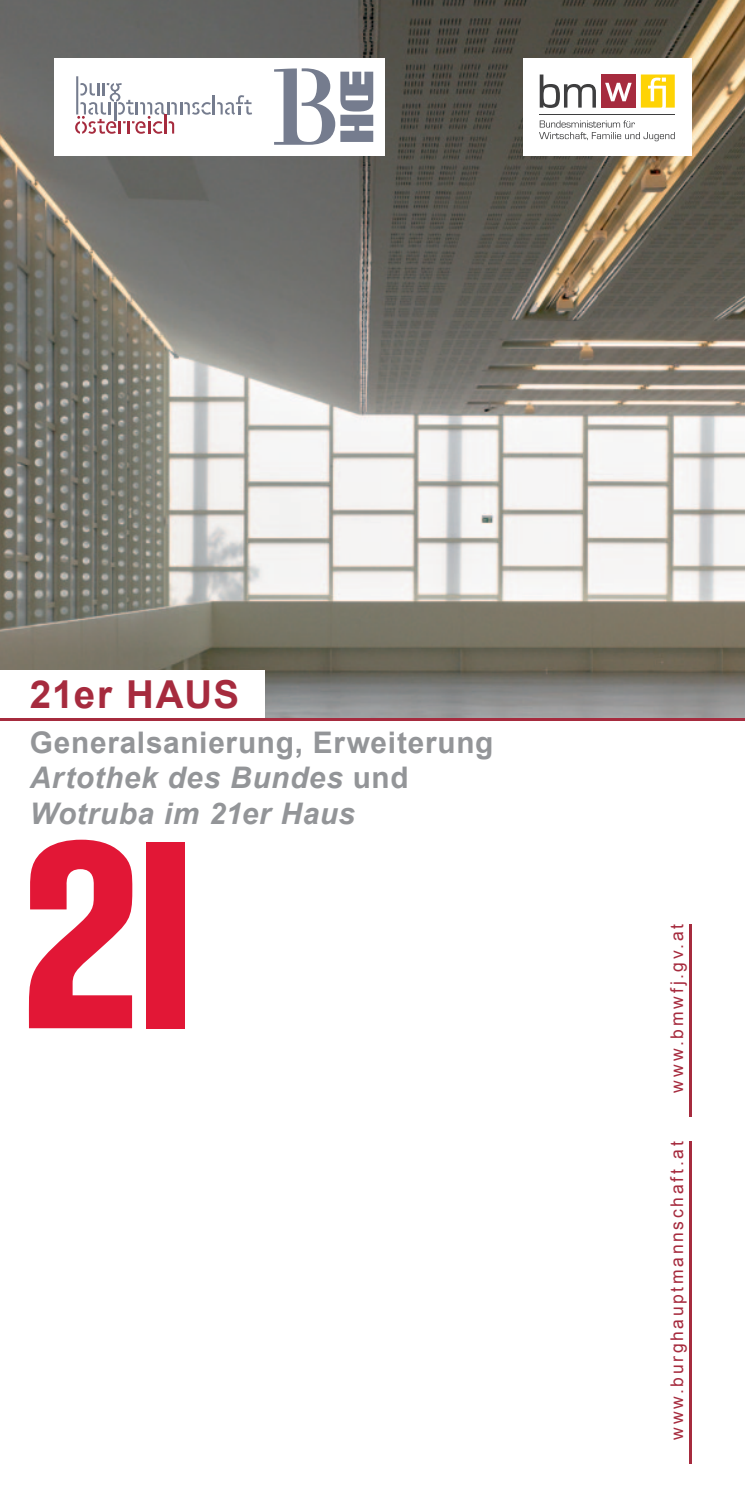
<style>
.page{position:relative;width:745px;height:1489px;background:#fff}
.page>*{position:absolute;margin:0;border:0;box-sizing:border-box;transform-origin:0 0}
.t1{font:700 38.5px "Arial";letter-spacing:.03em;color:#a62b3e}
.t2{font:italic 700 29.75px/35.7px "Arial";letter-spacing:.025em;color:#939598}
.t3{font:17.5px "Arial";letter-spacing:.15em;color:#a62b3e}
.s1{font-style:normal}
</style>
<div class="page">
<svg style="left:28px;top:839px;width:104px;height:189px"></svg>
<div style="left:147px;top:842px;width:38px;height:186px;background:#e21736"></div>
<img style="left:0;top:0;width:744px;height:718px">
<hr style="left:688px;top:1141px;width:3px;height:322px;background:#a62b3e">
<hr style="left:688px;top:924px;width:3px;height:192px;background:#a62b3e">
<div style="left:54px;top:58px;width:330px;height:98px;background:#fff"></div>
<svg style="left:75px;top:76px;width:177px;height:58px"></svg>
<svg style="left:274px;top:68px;width:99px;height:77px"></svg>
<div style="left:523px;top:58px;width:168px;height:98px;background:#fff"></div>
<hr style="left:539px;top:114px;width:135px;height:1px;background:#3e3e3f">
<svg style="left:539px;top:74px;width:56px;height:34px"></svg>
<svg style="left:640px;top:74px;width:34px;height:34px"></svg>
<div style="left:600px;top:74px;width:35px;height:34px;background:#a62b3e"></div>
<svg style="left:605px;top:83px;width:26px;height:18px"></svg>
<svg style="left:539px;top:120px;width:135px;height:21px"></svg>
<div style="left:0;top:669px;width:264px;height:49px;background:#fff"></div>
<hr style="left:0;top:718px;width:744px;height:3px;background:#a62b3e">
<p class="t1" style="left:30px;top:669px;width:211px">21er HAUS</p>
<p class="t2" style="left:30px;top:725px;width:465px"><span class="s1">Generalsanierung, Erweiterung<br></span>Artothek des Bundes <span class="s1">und<br></span>Wotruba im 21er Haus</p>
<p class="t3" style="left:665px;top:1092px;width:170px;rotate:-90deg">www.bmwfj.gv.at</p>
<p class="t3" style="left:665px;top:1440px;width:300px;rotate:-90deg">www.burghauptmannschaft.at</p>
</div>
